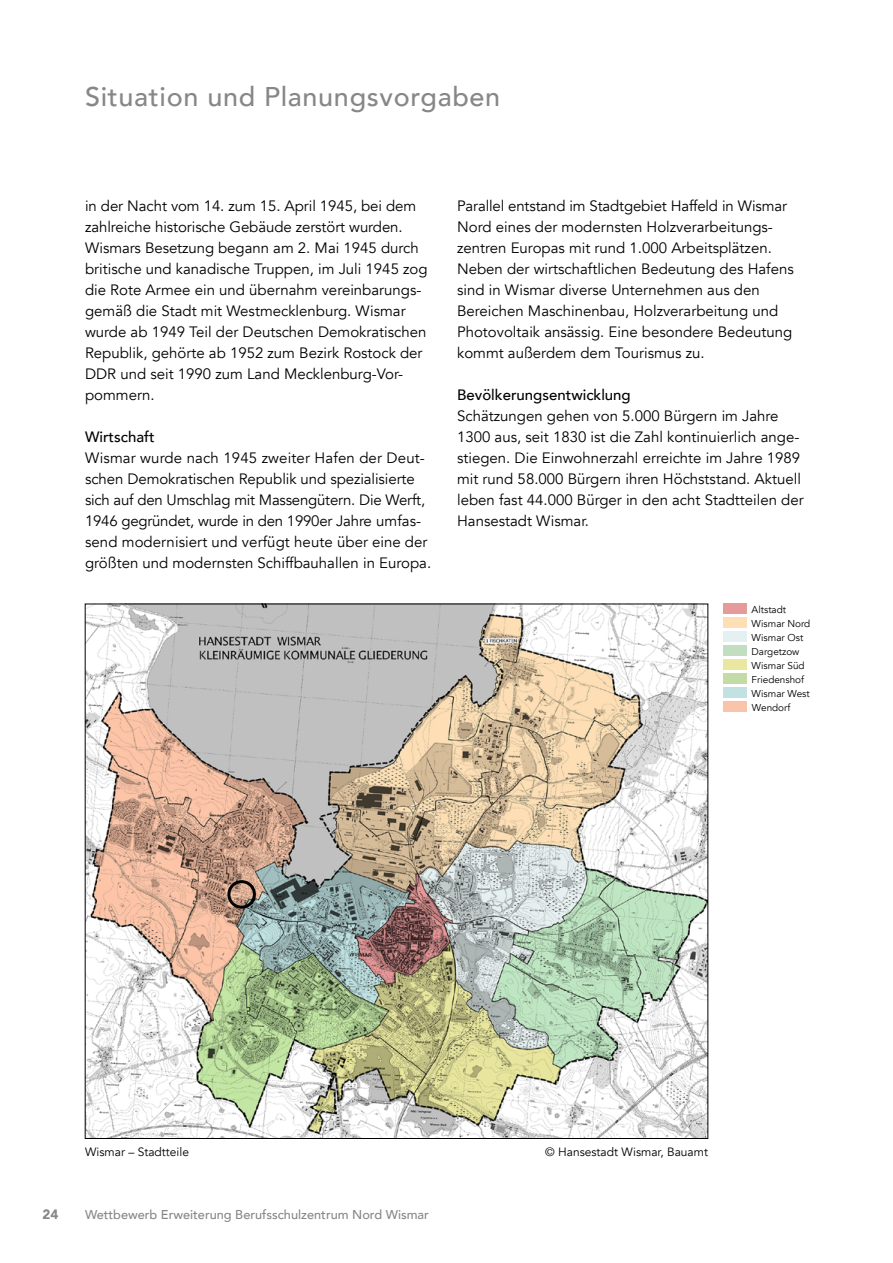
<style>
.page{position:relative;width:893px;height:1263px;background:#fff}
.page>*{position:absolute;margin:0;border:0;box-sizing:border-box;transform-origin:0 0}
.t1{font:500 27px "Avenir";letter-spacing:.025em;color:#878787}
.t2{font:15px/21px "Avenir";color:#000}
.t3{font:500 15px "Avenir";color:#000}
.t4{font:900 13.5px "Avenir";color:#878787}
.t5{font:500 12.75px "Avenir";color:#878787}
.t6{font:12px "Avenir";color:#000}
.t7{font:9.9px/14px "Avenir";color:#000}
</style>
<div class="page">
<img style="left:87px;top:606px;width:619px;height:530px">
<div style="left:723px;top:603px;width:24px;height:10px;background:#e69a9a"></div>
<div style="left:723px;top:617px;width:24px;height:10px;background:#fedeb4"></div>
<div style="left:723px;top:631px;width:24px;height:10px;background:#e4f0f1"></div>
<div style="left:723px;top:645px;width:24px;height:10px;background:#c1dfc0"></div>
<div style="left:723px;top:659px;width:24px;height:10px;background:#eae7a0"></div>
<div style="left:723px;top:687px;width:24px;height:10px;background:#c1e1e3"></div>
<div style="left:723px;top:673px;width:24px;height:10px;background:#c3dca5"></div>
<div style="left:724px;top:701px;width:23px;height:10px;background:#f9c4aa"></div>
<div style="left:227px;top:880px;width:29px;height:29px;border:3px solid #000;border-radius:50%"></div>
<h1 class="t1" style="left:85px;top:73px;width:417px">Situation und Planungsvorgaben</h1>
<p class="t2" style="left:85px;top:195px;width:344px">in der Nacht vom 14. zum 15. April 1945, bei dem zahlreiche historische Gebäude zerstört wurden.<br>Wismars Besetzung begann am 2. Mai 1945 durch britische und kanadische Truppen, im Juli 1945 zog die Rote Armee ein und übernahm vereinbarungs&shy;gemäß die Stadt mit Westmecklenburg. Wismar wurde ab 1949 Teil der Deutschen Demokratischen Republik, gehörte ab 1952 zum Bezirk Rostock der DDR und seit 1990 zum Land Mecklenburg-Vor&shy;pommern.</p>
<p class="t3" style="left:85px;top:424px;width:71px">Wirtschaft</p>
<p class="t2" style="left:85px;top:448px;width:348px">Wismar wurde nach 1945 zweiter Hafen der Deut&shy;schen Demokratischen Republik und spezialisierte sich auf den Umschlag mit Massengütern. Die Werft, 1946 gegründet, wurde in den 1990er Jahre umfas&shy;send modernisiert und verfügt heute über eine der größten und modernsten Schiffbauhallen in Europa.</p>
<p class="t2" style="left:457px;top:195px;width:338px">Parallel entstand im Stadtgebiet Haffeld in Wismar Nord eines der modernsten Holzverarbeitungs&shy;zentren Europas mit rund 1.000 Arbeitsplätzen.<br>Neben der wirtschaftlichen Bedeutung des Hafens sind in Wismar diverse Unternehmen aus den Bereichen Maschinenbau, Holzverarbeitung und Photovoltaik ansässig. Eine besondere Bedeutung kommt außerdem dem Tourismus zu.</p>
<p class="t3" style="left:457px;top:382px;width:175px">Bevölkerungsentwicklung</p>
<p class="t2" style="left:457px;top:406px;width:348px">Schätzungen gehen von 5.000 Bürgern im Jahre 1300 aus, seit 1830 ist die Zahl kontinuierlich ange&shy;stiegen. Die Einwohnerzahl erreichte im Jahre 1989 mit rund 58.000 Bürgern ihren Höchststand. Aktuell leben fast 44.000 Bürger in den acht Stadtteilen der Hansestadt Wismar.</p>
<p class="t7" style="left:752px;top:603px;width:60px">Altstadt<br>Wismar Nord<br>Wismar Ost<br>Dargetzow<br>Wismar Süd</p>
<p class="t7" style="left:752px;top:687px;width:60px">Wismar West</p>
<p class="t7" style="left:752px;top:673px;width:54px">Friedenshof</p>
<p class="t7" style="left:752px;top:701px;width:40px">Wendorf</p>
<p class="t6" style="left:85px;top:1145px;width:106px">Wismar – Stadtteile</p>
<p class="t6" style="left:545px;top:1145px;width:164px">© Hansestadt Wismar, Bauamt</p>
<p class="t4" style="left:43px;top:1203px;width:17px">24</p>
<p class="t5" style="left:85px;top:1204px;width:345px">Wettbewerb Erweiterung Berufsschulzentrum Nord Wismar</p>
</div>
